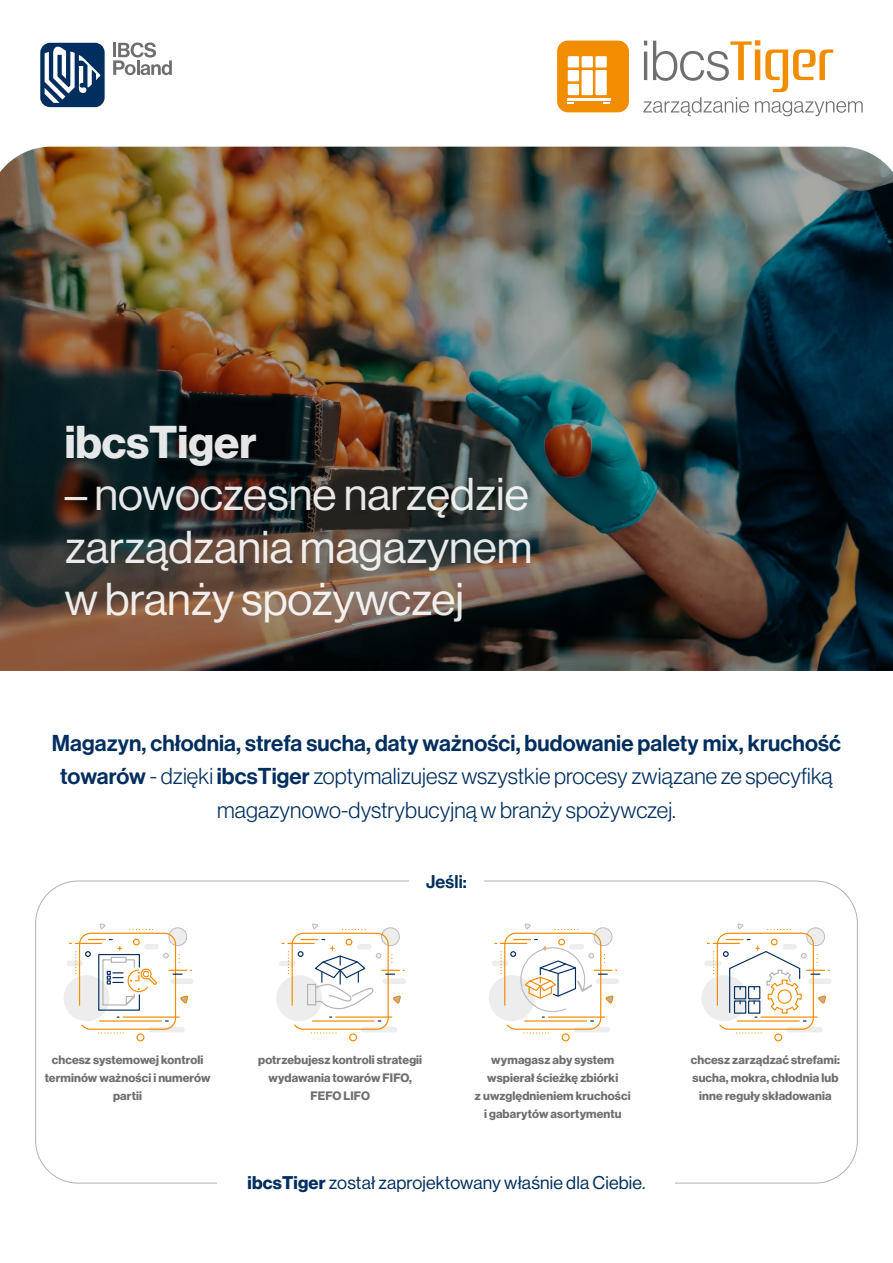
<style>
.page{position:relative;width:893px;height:1263px;background:#fff}
.page>*{position:absolute;margin:0;border:0;box-sizing:border-box;transform-origin:0 0}
.t1{font:45px/52.5px "N Haas Grotesk DS Pro 55 Rg";color:#fff;text-align:justify}
.t2{font:45px "N Haas Grotesk DS Pro 75 Bd";color:#fff}
.t3{font:22.5px/33.8px "N Haas Grotesk DS Pro 45 Lt";letter-spacing:.005em;color:#002e5f;text-align:center}
.t4{font:22.5px "N Haas Grotesk DS Pro 65 Md";letter-spacing:.005em;color:#002e5f}
.t5{font:18px "N Haas Grotesk DS Pro 55 Rg";letter-spacing:.01em;color:#002e5f}
.t6{font:18px "N Haas Grotesk DS Pro 65 Md";letter-spacing:.01em;color:#002e5f}
.t7{font:12px/18px "N Haas Grotesk DS Pro 75 Bd";letter-spacing:.01em;color:#706f6f;text-align:center}
.s1{font-family:"N Haas Grotesk DS Pro 65 Md"}
.s2{font-family:"N Haas Grotesk DS Pro 75 Bd"}
</style>
<div class="page">
<div style="left:64px;top:975px;width:46px;height:46px;background:#ededed;border-radius:50%"></div>
<div style="left:69px;top:960px;width:11px;height:6px;background:#ededed"></div>
<div style="left:136px;top:1033px;width:8px;height:8px;border:1px solid #f28c00;border-radius:50%"></div>
<svg style="left:70px;top:923px;width:122px;height:110px"></svg>
<div style="left:489px;top:975px;width:46px;height:46px;background:#ededed;border-radius:50%"></div>
<div style="left:494px;top:960px;width:12px;height:6px;background:#ededed"></div>
<div style="left:562px;top:1033px;width:8px;height:8px;border:1px solid #f28c00;border-radius:50%"></div>
<svg style="left:495px;top:923px;width:122px;height:110px"></svg>
<div style="left:276px;top:975px;width:46px;height:46px;background:#ededed;border-radius:50%"></div>
<div style="left:349px;top:1033px;width:8px;height:8px;border:1px solid #f28c00;border-radius:50%"></div>
<svg style="left:282px;top:923px;width:122px;height:110px"></svg>
<div style="left:701px;top:975px;width:46px;height:46px;background:#ededed;border-radius:50%"></div>
<div style="left:774px;top:1033px;width:8px;height:8px;border:1px solid #f28c00;border-radius:50%"></div>
<svg style="left:707px;top:923px;width:122px;height:110px"></svg>
<svg style="left:113px;top:42px;width:59px;height:33px"></svg>
<svg style="left:40px;top:43px;width:65px;height:64px"></svg>
<div style="left:557px;top:41px;width:72px;height:71px;background:#f28c00;border-radius:11px"></div>
<svg style="left:643px;top:40px;width:220px;height:76px"></svg>
<hr style="left:567px;top:98px;width:43px;height:3px;background:#fff">
<svg style="left:567px;top:102px;width:7px;height:2px"></svg>
<svg style="left:603px;top:102px;width:7px;height:2px"></svg>
<div style="left:568px;top:84px;width:11px;height:11px;background:#fff"></div>
<div style="left:568px;top:70px;width:11px;height:11px;background:#fff"></div>
<div style="left:568px;top:56px;width:11px;height:11px;background:#fff"></div>
<div style="left:582px;top:56px;width:11px;height:11px;background:#fff"></div>
<div style="left:595px;top:56px;width:12px;height:11px;background:#fff"></div>
<div style="left:582px;top:70px;width:11px;height:25px;background:#fff"></div>
<div style="left:595px;top:70px;width:12px;height:25px;background:#fff"></div>
<img style="left:0;top:147px;width:893px;height:524px">
<h1 class="t2" style="left:65px;top:416px;width:193px">ibcsTiger</h1>
<h1 class="t1" style="left:65px;top:469px;width:469px">– nowoczesne narzędzie zarządzania magazynem w branży spożywczej</h1>
<h2 class="t4" style="left:52px;top:730px;width:791px">Magazyn, chłodnia, strefa sucha, daty ważności, budowanie palety mix, kruchość</h2>
<h2 class="t3" style="left:60px;top:760px;width:774px"><span class="s1">towarów</span> - dzięki <span class="s1">ibcsTiger</span> zoptymalizujesz wszystkie procesy związane ze specyfiką magazynowo-dystrybucyjną w branży spożywczej.</h2>
<h3 class="t6" style="left:426px;top:871px;width:42px">Jeśli:</h3>
<p class="t7" style="left:45px;top:1051px;width:167px">chcesz systemowej kontroli terminów ważności i numerów partii</p>
<p class="t7" style="left:258px;top:1051px;width:166px">potrzebujesz kontroli strategii wydawania towarów FIFO,<br>FEFO LIFO</p>
<p class="t7" style="left:475px;top:1051px;width:157px">wymagasz aby system wspierał ścieżkę zbiórki<br>z uwzględnieniem kruchości i gabarytów asortymentu</p>
<p class="t7" style="left:691px;top:1051px;width:151px">chcesz zarządzać strefami: sucha, mokra, chłodnia lub inne reguły składowania</p>
<h3 class="t5" style="left:248px;top:1172px;width:399px"><span class="s2">ibcsTiger</span> został zaprojektowany właśnie dla Ciebie.</h3>
</div>
